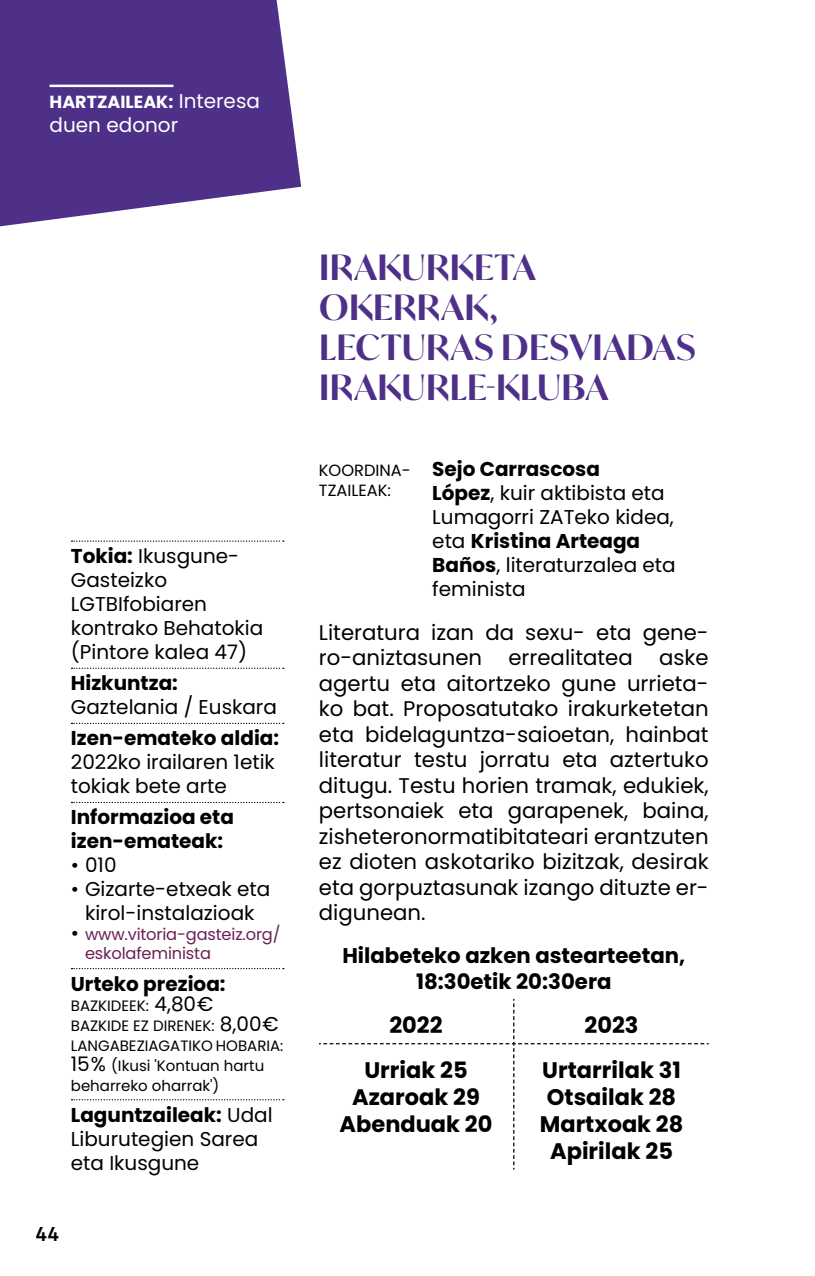
<style>
.page{position:relative;width:815px;height:1276px;background:#fff}
.page>*{position:absolute;margin:0;border:0;box-sizing:border-box;transform-origin:0 0}
.TITULAR-CLUB-LECTURA{font:600 35px/40px "Ivy Mode";letter-spacing:.01em;color:#4e3089}
.TALLER-DATOS{font:700 22.5px "Poppins";color:#000}
.CUERPO-TEXTO-JUSTIFI{font:21.25px/25.5px "Poppins";color:#000;text-align:justify}
.CUERPO-TEXTO-JUSTIFI-2{font:700 21.25px/25.5px "Poppins";color:#000;text-align:center}
.DATOS{font:20px/24px "Poppins";color:#000}
.TABLA-CARGO{font:20px/24px "Poppins";color:#000}
.DATOS-2{font:700 20px/24px "Poppins";color:#000}
.DIRIGIDO_A{font:20px "Poppins";color:#fff}
.t1{font:500 20px "Noway";color:#000}
.DIRIGIDO_A-2{font:700 17.5px "Poppins";color:#fff}
.t2{font:16.25px/19.5px "Poppins";letter-spacing:-.01em;color:#6b2054}
.TABLA-PONENTE{font:16.25px/19.5px "Poppins";color:#000}
.DATOS-PRECIOS{font:15px/20px "Poppins";color:#000}
.s1{font-weight:400;font-size:20px}
.s2{font-weight:700}
.s3{font-size:20px;color:#000}
.s4{font-size:20px}
</style>
<div class="page">
<svg style="left:0;top:0;width:301px;height:227px;background:#644997"></svg>
<svg style="left:319px;top:999px;width:390px;height:170px"></svg>
<hr style="left:50px;top:85px;width:123px;height:2px;background:#fff">
<svg style="left:71px;top:540px;width:213px;height:2px"></svg>
<svg style="left:71px;top:667px;width:213px;height:2px"></svg>
<svg style="left:71px;top:723px;width:213px;height:1px"></svg>
<svg style="left:71px;top:802px;width:213px;height:1px"></svg>
<svg style="left:71px;top:968px;width:213px;height:1px"></svg>
<svg style="left:71px;top:1099px;width:213px;height:1px"></svg>
<p class="DIRIGIDO_A-2" style="left:50px;top:92px;width:212px">HARTZAILEAK: <span class="s1">Interesa</span></p>
<p class="DIRIGIDO_A" style="left:50px;top:114px;width:130px">duen edonor</p>
<p class="DATOS" style="left:71px;top:544px;width:194px"><span class="s2">Tokia:</span> Ikusgune-<br>Gasteizko<br>LGTBIfobiaren kontrako Behatokia (Pintore kalea 47)</p>
<p class="DATOS" style="left:71px;top:671px;width:208px"><span class="s2">Hizkuntza:<br></span>Gaztelania / Euskara</p>
<p class="DATOS" style="left:71px;top:726px;width:210px"><span class="s2">Izen-emateko aldia:<br></span>2022ko irailaren 1etik tokiak bete arte</p>
<p class="DATOS-2" style="left:71px;top:805px;width:165px">Informazioa eta izen-emateak:</p>
<p class="TABLA-CARGO" style="left:71px;top:853px;width:47px">• 010</p>
<p class="TABLA-CARGO" style="left:71px;top:877px;width:201px;text-align:center">• Gizarte-etxeak eta kirol-instalazioak</p>
<p class="t2" style="left:85px;top:924px;width:197px;text-indent:-14px"><span class="s3">•</span> www.vitoria-gasteiz.org/ eskolafeminista</p>
<p class="DATOS-2" style="left:71px;top:971px;width:156px">Urteko prezioa:</p>
<p class="DATOS-PRECIOS" style="left:71px;top:995px;width:144px">BAZKIDEEK: <span class="s4">4,80€</span></p>
<p class="DATOS-PRECIOS" style="left:71px;top:1015px;width:209px">BAZKIDE EZ DIRENEK: <span class="s4">8,00€</span></p>
<p class="DATOS-PRECIOS" style="left:71px;top:1035px;width:214px">LANGABEZIAGATIKO HOBARIA:<br><span class="s4">15%</span> (Ikusi 'Kontuan hartu beharreko oharrak')</p>
<p class="DATOS" style="left:71px;top:1102px;width:203px"><span class="s2">Laguntzaileak:</span> Udal<br>Liburutegien Sarea eta Ikusgune</p>
<p class="t1" style="left:35px;top:1219px;width:25px">44</p>
<p class="TITULAR-CLUB-LECTURA" style="left:319px;top:246px;width:378px">IRAKURKETA<br>OKERRAK,<br>LECTURAS DESVIADAS<br>IRAKURLE-KLUBA</p>
<p class="TABLA-PONENTE" style="left:319px;top:461px;width:93px">KOORDINA-<br>TZAILEAK:</p>
<p class="TABLA-CARGO" style="left:432px;top:457px;width:245px"><span class="s2">Sejo Carrascosa<br>López</span>, kuir aktibista eta<br>Lumagorri ZATeko kidea, eta <span class="s2">Kristina Arteaga<br>Baños</span>, literaturzalea eta feminista</p>
<p class="CUERPO-TEXTO-JUSTIFI" style="left:319px;top:619px;width:391px">Literatura izan da sexu- eta gene&shy;ro-aniztasunen errealitatea aske agertu eta aitortzeko gune urrieta&shy;ko bat. Proposatutako irakurketetan eta bidelaguntza-saioetan, hainbat literatur testu jorratu eta aztertuko ditugu. Testu horien tramak, edukiek, pertsonaiek eta garapenek, baina, zisheteronormatibitateari erantzuten ez dioten askotariko bizitzak, desirak eta gorpuztasunak izango dituzte er&shy;digunean.</p>
<p class="CUERPO-TEXTO-JUSTIFI-2" style="left:342px;top:943px;width:344px">Hilabeteko azken astearteetan,<br>18:30etik 20:30era</p>
<p class="TALLER-DATOS" style="left:389px;top:1012px;width:55px">2022</p>
<p class="TALLER-DATOS" style="left:585px;top:1012px;width:55px">2023</p>
<p class="TALLER-DATOS" style="left:364px;top:1057px;width:105px">Urriak 25</p>
<p class="TALLER-DATOS" style="left:352px;top:1084px;width:129px">Azaroak 29</p>
<p class="TALLER-DATOS" style="left:340px;top:1111px;width:154px">Abenduak 20</p>
<p class="TALLER-DATOS" style="left:542px;top:1057px;width:140px">Urtarrilak 31</p>
<p class="TALLER-DATOS" style="left:547px;top:1084px;width:131px">Otsailak 28</p>
<p class="TALLER-DATOS" style="left:540px;top:1111px;width:145px">Martxoak 28</p>
<p class="TALLER-DATOS" style="left:550px;top:1138px;width:124px">Apirilak 25</p>
</div>
